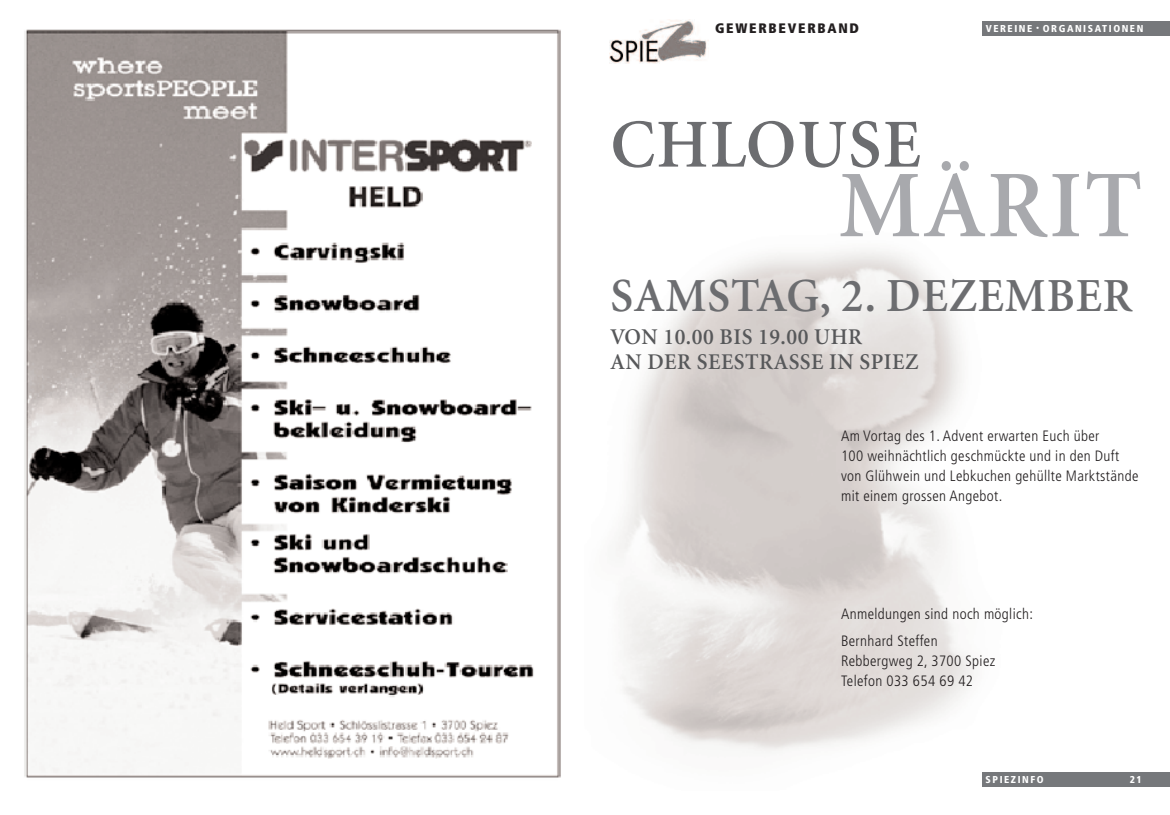
<style>
.page{position:relative;width:1170px;height:815px;background:#fff}
.page>*{position:absolute;margin:0;border:0;box-sizing:border-box;transform-origin:0 0}
.t1{font:600 95.62px "Minion";letter-spacing:.025em;color:#a8a9ad}
.t2{font:600 68.75px "Minion";letter-spacing:.025em;color:#6c6d70}
.t3{font:600 47.5px "Minion";letter-spacing:.02em;color:#6c6d70}
.t4{font:600 22.5px/25px "Minion";letter-spacing:.025em;color:#57585a}
.t5{font:300 condensed 15px/20px "Frutiger";letter-spacing:.025em;color:#231f20}
.t6{font:900 condensed 13.75px "Frutiger";letter-spacing:.13em;color:#231f20}
.t7{font:900 condensed 10px "Frutiger";letter-spacing:.155em;color:#fff}
.s1{font-size:6.25px}
</style>
<div class="page">
<img style="left:609px;top:20px;width:98px;height:43px">
<div style="left:981px;top:21px;width:188px;height:14px;background:#76787b"></div>
<div style="left:981px;top:772px;width:188px;height:15px;background:#76787b"></div>
<img style="left:24px;top:29px;width:537px;height:749px">
<p class="t6" style="left:715px;top:22px;width:145px">GEWERBEVERBAND</p>
<p class="t7" style="left:985px;top:24px;width:159px">VEREINE <span class="s1">•</span> ORGANISATIONEN</p>
<h2 class="t2" style="left:610px;top:118px;width:312px">CHLOUSE</h2>
<h1 class="t1" style="left:838px;top:168px;width:305px">MÄRIT</h1>
<h3 class="t3" style="left:610px;top:277px;width:523px">SAMSTAG, 2. DEZEMBER</h3>
<h3 class="t4" style="left:610px;top:326px;width:309px">VON 10.00 BIS 19.00 UHR<br>AN DER SEESTRASSE IN SPIEZ</h3>
<p class="t5" style="left:841px;top:427px;width:299px">Am Vortag des 1. Advent erwarten Euch über<br>100 weihnächtlich geschmückte und in den Duft von Glühwein und Lebkuchen gehüllte Marktstände mit einem grossen Angebot.</p>
<p class="t5" style="left:841px;top:601px;width:193px;line-height:27.1px">Anmeldungen sind noch möglich:<br>Bernhard Steffen</p>
<p class="t5" style="left:841px;top:652px;width:156px">Rebbergweg 2, 3700 Spiez<br>Telefon 033 654 69 42</p>
<p class="t7" style="left:985px;top:775px;width:60px">SPIEZINFO</p>
<p class="t7" style="left:1129px;top:775px;width:13px">21</p>
</div>
